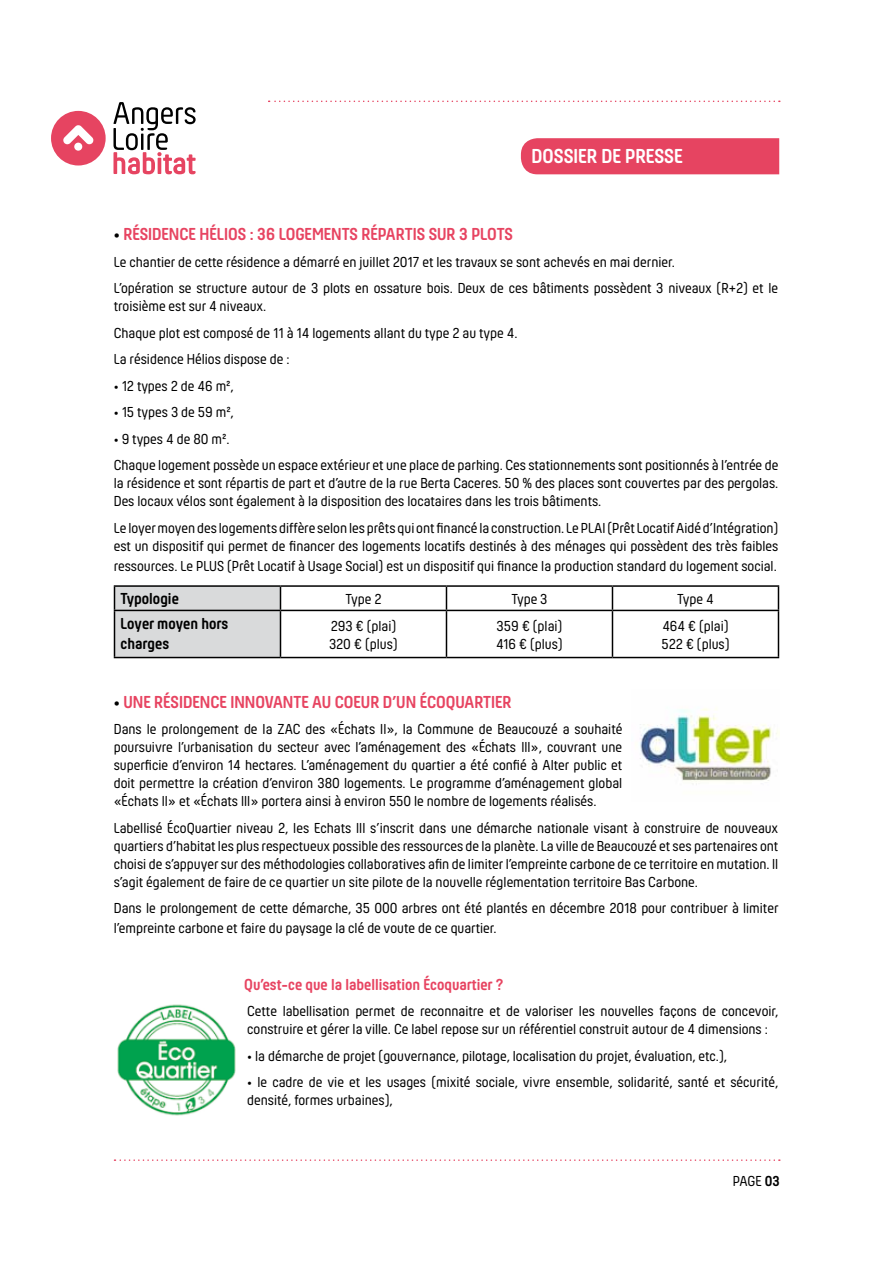
<style>
.page{position:relative;width:893px;height:1263px;background:#fff}
.page>*{position:absolute;margin:0;border:0;box-sizing:border-box;transform-origin:0 0}
.t1{font:700 21px "Hansom FY";color:#fff}
.t2{font:700 18px "Hansom FY";color:#e74461}
.t3{font:700 16.5px "Hansom FY";color:#e74461}
.t4{font:700 16.5px/19.8px "Hansom FY";color:#000}
.t5{font:15px/18px "Hansom FY";color:#000}
.s1{color:#000}
</style>
<div class="page">
<svg style="left:113px;top:102px;width:83px;height:72px"></svg>
<div style="left:51px;top:111px;width:55px;height:54px;background:#e64461;border-radius:50%"></div>
<div style="left:74px;top:143px;width:8px;height:8px;background:#fff;border-radius:50%"></div>
<svg style="left:63px;top:125px;width:31px;height:20px"></svg>
<svg style="left:269px;top:101px;width:511px;height:1px"></svg>
<svg style="left:114px;top:1159px;width:666px;height:2px"></svg>
<div style="left:521px;top:138px;width:258px;height:36px;background:#e64461"></div>
<hr style="left:114px;top:585px;width:166px;height:2px;background:#000">
<hr style="left:280px;top:585px;width:166px;height:2px;background:#000">
<svg style="left:114px;top:586px;width:167px;height:71px;background:#d2d3d4"></svg>
<hr style="left:446px;top:585px;width:166px;height:2px;background:#000">
<svg style="left:446px;top:587px;width:1px;height:23px"></svg>
<hr style="left:612px;top:585px;width:167px;height:2px;background:#000">
<svg style="left:612px;top:587px;width:1px;height:23px"></svg>
<svg style="left:778px;top:587px;width:1px;height:23px"></svg>
<hr style="left:114px;top:610px;width:166px;height:1px;background:#000">
<hr style="left:114px;top:611px;width:1px;height:46px;background:#000">
<hr style="left:280px;top:610px;width:166px;height:1px;background:#000">
<hr style="left:280px;top:611px;width:1px;height:46px;background:#000">
<hr style="left:446px;top:610px;width:166px;height:1px;background:#000">
<hr style="left:446px;top:611px;width:1px;height:46px;background:#000">
<hr style="left:612px;top:610px;width:167px;height:1px;background:#000">
<hr style="left:612px;top:611px;width:1px;height:46px;background:#000">
<hr style="left:778px;top:611px;width:1px;height:46px;background:#000">
<hr style="left:114px;top:657px;width:166px;height:1px;background:#000">
<hr style="left:280px;top:657px;width:166px;height:1px;background:#000">
<hr style="left:446px;top:657px;width:166px;height:1px;background:#000">
<hr style="left:612px;top:657px;width:167px;height:1px;background:#000">
<img style="left:640px;top:708px;width:139px;height:77px">
<img style="left:117px;top:1004px;width:119px;height:112px">
<h1 class="t1" style="left:531px;top:144px;width:153px">DOSSIER DE PRESSE</h1>
<p class="t2" style="left:114px;top:224px;width:401px"><span class="s1">•</span> RÉSIDENCE HÉLIOS : 36 LOGEMENTS RÉPARTIS SUR 3 PLOTS</p>
<p class="t5" style="left:114px;top:248px;width:666px;line-height:26.5px">Le chantier de cette résidence a démarré en juillet 2017 et les travaux se sont achevés en mai dernier.<br>L’opération se structure autour de 3 plots en ossature bois. Deux de ces bâtiments possèdent 3 niveaux (R+2) et le</p>
<p class="t5" style="left:114px;top:293px;width:405px;line-height:26.5px">troisième est sur 4 niveaux.<br>Chaque plot est composé de 11 à 14 logements allant du type 2 au type 4.<br>La résidence Hélios dispose de :</p>
<p class="t5" style="left:114px;top:377px;width:121px">• 12 types 2 de 46 m²,</p>
<p class="t5" style="left:114px;top:403px;width:121px">• 15 types 3 de 59 m²,</p>
<p class="t5" style="left:114px;top:426px;width:666px;line-height:26.5px">• 9 types 4 de 80 m².<br>Chaque logement possède un espace extérieur et une place de parking. Ces stationnements sont positionnés à l’entrée de</p>
<p class="t5" style="left:114px;top:474px;width:666px">la résidence et sont répartis de part et d’autre de la rue Berta Caceres. 50 % des places sont couvertes par des pergolas.<br>Des locaux vélos sont également à la disposition des locataires dans les trois bâtiments.</p>
<p class="t5" style="left:114px;top:519px;width:666px">Le loyer moyen des logements diffère selon les prêts qui ont financé la construction. Le PLAI (Prêt Locatif Aidé d’Intégration) est un dispositif qui permet de financer des logements locatifs destinés à des ménages qui possèdent des très faibles</p>
<p class="t5" style="left:114px;top:557px;width:664px">ressources. Le PLUS (Prêt Locatif à Usage Social) est un dispositif qui finance la production standard du logement social.</p>
<p class="t4" style="left:120px;top:589px;width:60px">TYPOLOGIE</p>
<p class="t5" style="left:345px;top:590px;width:37px">Type 2</p>
<p class="t5" style="left:511px;top:590px;width:38px">Type 3</p>
<p class="t5" style="left:677px;top:590px;width:38px">Type 4</p>
<p class="t4" style="left:120px;top:613px;width:109px">LOYER MOYEN HORS<br>CHARGES</p>
<p class="t5" style="left:329px;top:616px;width:70px">293 € (plai)<br>320 € (plus)</p>
<p class="t5" style="left:496px;top:616px;width:68px">359 € (plai)<br>416 € (plus)</p>
<p class="t5" style="left:661px;top:616px;width:70px">464 € (plai)<br>522 € (plus)</p>
<p class="t2" style="left:114px;top:691px;width:385px"><span class="s1">•</span> UNE RÉSIDENCE INNOVANTE AU COEUR D’UN ÉCOQUARTIER</p>
<p class="t5" style="left:114px;top:720px;width:510px;text-align:justify">Dans le prolongement de la ZAC des «Échats II», la Commune de Beaucouzé a souhaité poursuivre l’urbanisation du secteur avec l’aménagement des «Échats III», couvrant une superficie d’environ 14 hectares. L’aménagement du quartier a été confié à Alter public et doit permettre la création d’environ 380 logements. Le programme d’aménagement global «Échats II» et «Échats III» portera ainsi à environ 550 le nombre de logements réalisés.</p>
<p class="t5" style="left:114px;top:819px;width:666px;text-align:justify">Labellisé ÉcoQuartier niveau 2, les Echats III s’inscrit dans une démarche nationale visant à construire de nouveaux quartiers d’habitat les plus respectueux possible des ressources de la planète. La ville de Beaucouzé et ses partenaires ont choisi de s’appuyer sur des méthodologies collaboratives afin de limiter l’empreinte carbone de ce territoire en mutation. Il s’agit également de faire de ce quartier un site pilote de la nouvelle réglementation territoire Bas Carbone.</p>
<p class="t5" style="left:114px;top:898px;width:666px;line-height:19.8px">Dans le prolongement de cette démarche, 35 000 arbres ont été plantés en décembre 2018 pour contribuer à limiter l’empreinte carbone et faire du paysage la clé de voute de ce quartier.</p>
<p class="t3" style="left:244px;top:975px;width:261px">QU’EST-CE QUE LA LABELLISATION ÉCOQUARTIER ?</p>
<p class="t5" style="left:247px;top:1002px;width:532px">Cette labellisation permet de reconnaitre et de valoriser les nouvelles façons de concevoir, construire et gérer la ville. Ce label repose sur un référentiel construit autour de 4 dimensions :</p>
<p class="t5" style="left:247px;top:1047px;width:481px">• la démarche de projet (gouvernance, pilotage, localisation du projet, évaluation, etc.),</p>
<p class="t5" style="left:247px;top:1073px;width:533px">• le cadre de vie et les usages (mixité sociale, vivre ensemble, solidarité, santé et sécurité, densité, formes urbaines),</p>
</div>
